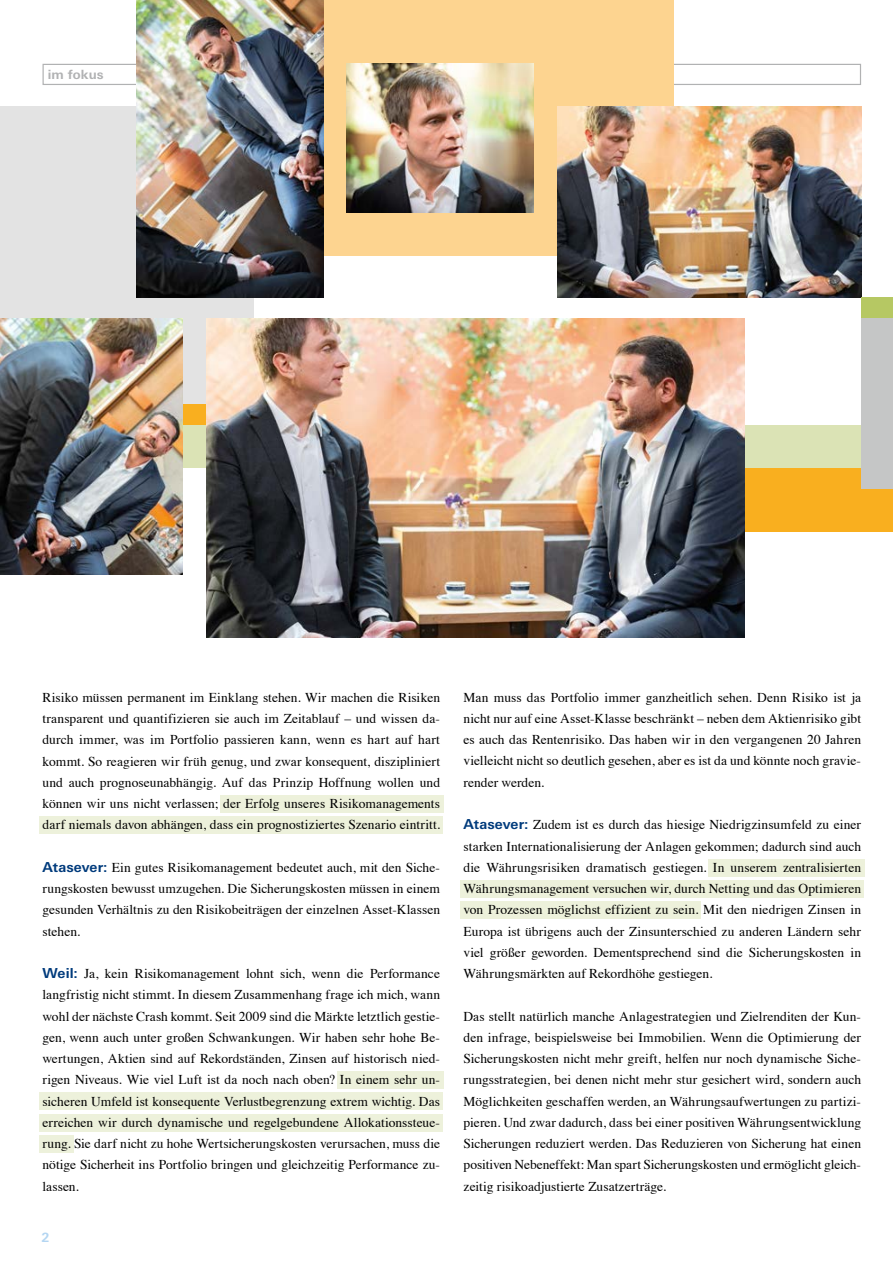
<style>
.page{position:relative;width:893px;height:1263px;background:#fff}
.page>*{position:absolute;margin:0;border:0;box-sizing:border-box;transform-origin:0 0}
.t1{font:13.5px/21.3px "Times";color:#000;text-align:justify}
.t2{font:700 12.75px "Linotype Univers Basic";letter-spacing:.005em;color:#b1b2b3}
.t3{font:700 12.75px "Linotype Univers Basic";color:#b4d6f2}
.s1{font-family:"Linotype Univers Basic";font-weight:700;font-size:13.8px;color:#003b7c}
</style>
<div class="page">
<div style="left:43px;top:64px;width:818px;height:21px;border:1px solid #b1b2b3"></div>
<div style="left:220px;top:795px;width:223px;height:17px;background:#edf1db"></div>
<div style="left:708px;top:859px;width:156px;height:17px;background:#edf1db"></div>
<div style="left:460px;top:901px;width:241px;height:17px;background:#edf1db"></div>
<div style="left:39px;top:1135px;width:34px;height:17px;background:#edf1db"></div>
<div style="left:337px;top:1071px;width:106px;height:18px;background:#edf1db"></div>
<div style="left:39px;top:816px;width:404px;height:17px;background:#edf1db"></div>
<div style="left:460px;top:880px;width:404px;height:17px;background:#edf1db"></div>
<div style="left:39px;top:1114px;width:404px;height:17px;background:#edf1db"></div>
<div style="left:39px;top:1093px;width:404px;height:17px;background:#edf1db"></div>
<div style="left:276px;top:0;width:398px;height:255px;background:#fdd490"></div>
<div style="left:744px;top:446px;width:149px;height:85px;background:#f9af1f"></div>
<div style="left:0;top:106px;width:253px;height:298px;background:#e3e3e3"></div>
<div style="left:183px;top:425px;width:710px;height:43px;background:#dbe3b5"></div>
<img style="left:136px;top:0;width:187px;height:298px">
<img style="left:347px;top:64px;width:187px;height:149px">
<img style="left:557px;top:106px;width:304px;height:192px">
<img style="left:206px;top:319px;width:538px;height:319px">
<img style="left:0;top:319px;width:183px;height:255px">
<div style="left:861px;top:298px;width:32px;height:106px;background:#b6c863"></div>
<div style="left:861px;top:319px;width:32px;height:170px;background:#c5c6c6"></div>
<p class="t2" style="left:48px;top:67px;width:57px">im fokus</p>
<p class="t1" style="left:43px;top:685px;width:399px">Risiko müssen permanent im Einklang stehen. Wir machen die Risiken transparent und quantifizieren sie auch im Zeitablauf – und wissen da&shy;durch immer, was im Portfolio passieren kann, wenn es hart auf hart kommt. So reagieren wir früh genug, und zwar konsequent, diszipliniert und auch prognoseunabhängig. Auf das Prinzip Hoffnung wollen und können wir uns nicht verlassen; der Erfolg unseres Risikomanagements darf niemals davon abhängen, dass ein prognostiziertes Szenario eintritt.</p>
<p class="t1" style="left:43px;top:855px;width:399px"><span class="s1">Atasever:</span> Ein gutes Risikomanagement bedeutet auch, mit den Siche&shy;rungskosten bewusst umzugehen. Die Sicherungskosten müssen in einem gesunden Verhältnis zu den Risikobeiträgen der einzelnen Asset-Klassen stehen.</p>
<p class="t1" style="left:43px;top:962px;width:399px"><span class="s1">Weil:</span> Ja, kein Risikomanagement lohnt sich, wenn die Performance langfristig nicht stimmt. In diesem Zusammenhang frage ich mich, wann wohl der nächste Crash kommt. Seit 2009 sind die Märkte letztlich gestie&shy;gen, wenn auch unter großen Schwankungen. Wir haben sehr hohe Be&shy;wertungen, Aktien sind auf Rekordständen, Zinsen auf historisch nied&shy;rigen Niveaus. Wie viel Luft ist da noch nach oben? In einem sehr un&shy;sicheren Umfeld ist konsequente Verlustbegrenzung extrem wichtig. Das erreichen wir durch dynamische und regelgebundene Allokationssteue&shy;rung. Sie darf nicht zu hohe Wertsicherungskosten verursachen, muss die nötige Sicherheit ins Portfolio bringen und gleichzeitig Performance zu&shy;lassen.</p>
<p class="t3" style="left:41px;top:1229px;width:10px">2</p>
<p class="t1" style="left:463px;top:685px;width:399px">Man muss das Portfolio immer ganzheitlich sehen. Denn Risiko ist ja nicht nur auf eine Asset-Klasse beschränkt – neben dem Aktienrisiko gibt es auch das Rentenrisiko. Das haben wir in den vergangenen 20 Jahren vielleicht nicht so deutlich gesehen, aber es ist da und könnte noch gravie&shy;render werden.</p>
<p class="t1" style="left:463px;top:813px;width:399px"><span class="s1">Atasever:</span> Zudem ist es durch das hiesige Niedrigzinsumfeld zu einer starken Internationalisierung der Anlagen gekommen; dadurch sind auch die Währungsrisiken dramatisch gestiegen. In unserem zentralisierten Währungsmanagement versuchen wir, durch Netting und das Optimieren von Prozessen möglichst effizient zu sein. Mit den niedrigen Zinsen in Europa ist übrigens auch der Zinsunterschied zu anderen Ländern sehr viel größer geworden. Dementsprechend sind die Sicherungskosten in Währungsmärkten auf Rekordhöhe gestiegen.</p>
<p class="t1" style="left:463px;top:1004px;width:399px">Das stellt natürlich manche Anlagestrategien und Zielrenditen der Kun&shy;den infrage, beispielsweise bei Immobilien. Wenn die Optimierung der Sicherungskosten nicht mehr greift, helfen nur noch dynamische Siche&shy;rungsstrategien, bei denen nicht mehr stur gesichert wird, sondern auch Möglichkeiten geschaffen werden, an Währungsaufwertungen zu partizi&shy;pieren. Und zwar dadurch, dass bei einer positiven Währungsentwicklung Sicherungen reduziert werden. Das Reduzieren von Sicherung hat einen positiven Nebeneffekt: Man spart Sicherungskosten und ermöglicht gleich&shy;zeitig risikoadjustierte Zusatzerträge.</p>
</div>
